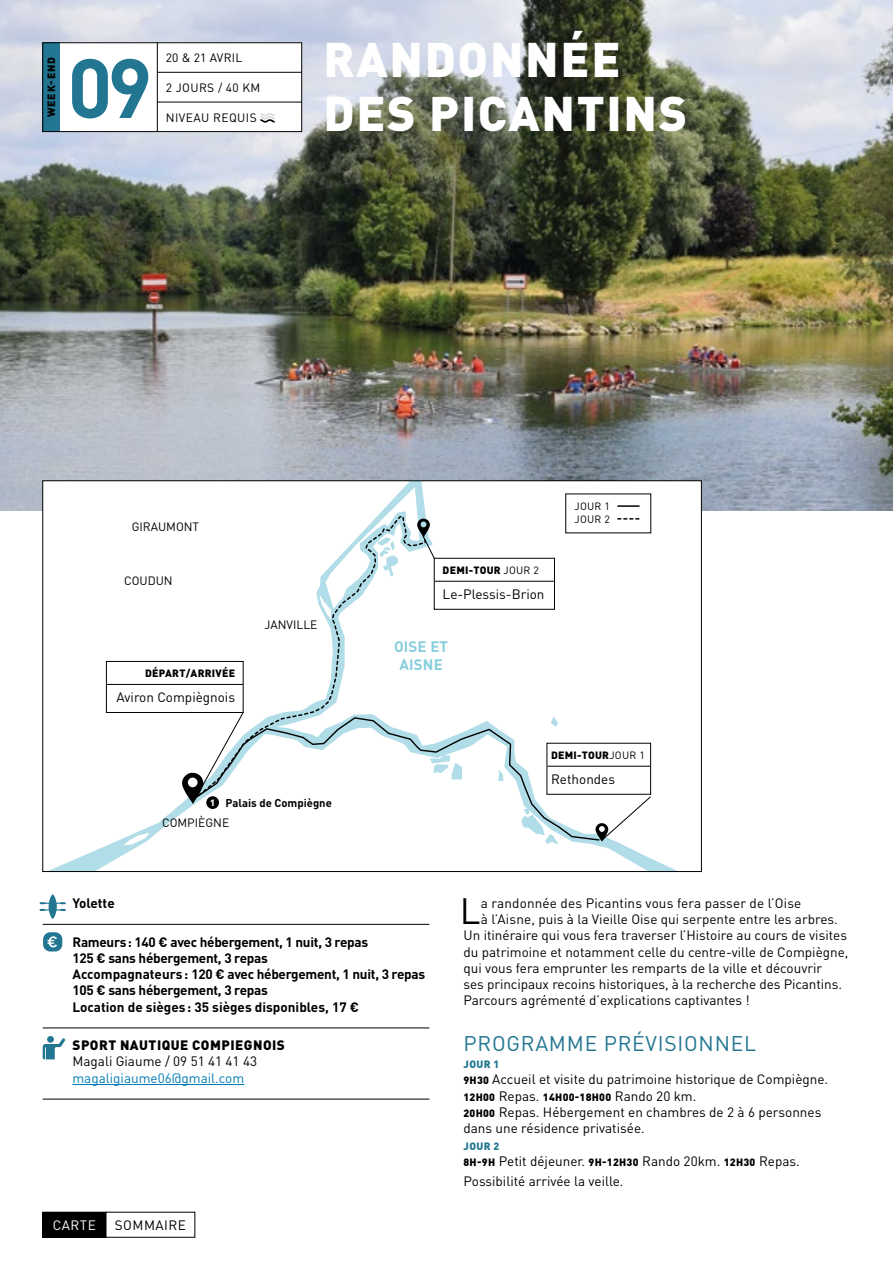
<style>
.page{position:relative;width:893px;height:1263px;background:#fff}
.page>*{position:absolute;margin:0;border:0;box-sizing:border-box;transform-origin:0 0}
.t1{font:700 82.5px "DINOT";color:#227691}
.t2{font:900 48px/54px "DINOT";letter-spacing:.035em;color:#fff}
.t3{font:36.3px "DINOT";color:#000}
.t4{font:21px "DINOT";letter-spacing:.035em;color:#227691}
.t5{font:700 15px/18px "DINOT";letter-spacing:.01em;color:#87cedc;text-align:center}
.t6{font:13.5px/16.2px "DINOT";color:#000}
.t7{font:700 13.5px/16.2px "DINOT";letter-spacing:-.02em;color:#000}
.t8{font:900 13.5px "DINOT";letter-spacing:.035em;color:#000}
.t9{font:13.5px "DINOT";color:#007cb7}
.t10{font:13.5px "DINOT";letter-spacing:.035em;color:#000}
.t11{font:700 13.5px "DINOT";color:#000}
.t12{font:13.5px "DINOT";letter-spacing:.035em;color:#fff}
.t13{font:12px "DINOT";color:#000}
.t14{font:12px "DINOT";letter-spacing:.035em;color:#000}
.t15{font:700 11.25px "DINOT";color:#000}
.t16{font:900 10.5px "DINOT";letter-spacing:.025em;color:#000}
.t17{font:10.5px/12.6px "DINOT";letter-spacing:.025em;color:#000}
.t18{font:900 10.5px "DINOT";letter-spacing:.035em;color:#227691}
.t19{font:900 9px "DINOT";color:#fff}
.s1{font-weight:400}
.s2{font-weight:900;font-size:10.5px}
.s3{font-weight:400;font-size:13.5px}
</style>
<div class="page">
<div style="left:43px;top:1212px;width:63px;height:25px;background:#000"></div>
<img style="left:0;top:0;width:893px;height:510px">
<svg style="left:45px;top:482px;width:655px;height:388px"></svg>
<svg style="left:123px;top:833px;width:27px;height:12px"></svg>
<svg style="left:521px;top:841px;width:38px;height:6px"></svg>
<svg style="left:192px;top:515px;width:235px;height:201px"></svg>
<svg style="left:192px;top:716px;width:408px;height:125px"></svg>
<div style="left:566px;top:494px;width:85px;height:39px;background:#fff"></div>
<hr style="left:618px;top:505px;width:21px;height:2px;background:#000">
<svg style="left:618px;top:518px;width:22px;height:2px"></svg>
<div style="left:106px;top:661px;width:137px;height:51px;background:#fff"></div>
<div style="left:106px;top:661px;width:137px;height:52px;border:1px solid #000"></div>
<hr style="left:106px;top:684px;width:137px;height:1px;background:#000">
<svg style="left:181px;top:712px;width:63px;height:92px"></svg>
<div style="left:434px;top:558px;width:120px;height:51px;background:#fff"></div>
<hr style="left:435px;top:581px;width:119px;height:1px;background:#000">
<div style="left:547px;top:743px;width:104px;height:51px;background:#fff"></div>
<hr style="left:547px;top:766px;width:104px;height:1px;background:#000">
<svg style="left:595px;top:796px;width:56px;height:45px"></svg>
<div style="left:206px;top:796px;width:13px;height:13px;background:#000;border-radius:50%"></div>
<svg style="left:417px;top:518px;width:18px;height:41px"></svg>
<hr style="left:43px;top:924px;width:386px;height:1px;background:#000">
<hr style="left:43px;top:1028px;width:386px;height:1px;background:#000">
<hr style="left:72px;top:1084px;width:172px;height:1px;background:#007cb7">
<hr style="left:43px;top:1099px;width:386px;height:1px;background:#000">
<svg style="left:40px;top:894px;width:26px;height:25px"></svg>
<svg style="left:43px;top:932px;width:19px;height:19px"></svg>
<svg style="left:43px;top:1036px;width:22px;height:23px"></svg>
<div style="left:43px;top:43px;width:259px;height:89px;background:#fff"></div>
<div style="left:43px;top:43px;width:17px;height:89px;background:#227691"></div>
<hr style="left:157px;top:43px;width:1px;height:89px;background:#000">
<hr style="left:157px;top:72px;width:145px;height:1px;background:#000">
<hr style="left:157px;top:102px;width:145px;height:1px;background:#000">
<svg style="left:260px;top:113px;width:15px;height:10px"></svg>
<div style="left:43px;top:43px;width:259px;height:89px;border:1px solid #000"></div>
<p class="t16" style="left:44px;top:117px;width:62px;rotate:-90deg">WEEK-END</p>
<h1 class="t1" style="left:68px;top:32px;width:86px">09</h1>
<p class="t13" style="left:166px;top:49px;width:78px">20 &amp; 21 AVRIL</p>
<p class="t14" style="left:166px;top:79px;width:96px">2 JOURS / 40 KM</p>
<p class="t14" style="left:166px;top:109px;width:92px">NIVEAU REQUIS</p>
<h2 class="t2" style="left:323px;top:31px;width:365px">RANDONNÉE<br>DES PICANTINS</h2>
<p class="t13" style="left:132px;top:519px;width:69px">GIRAUMONT</p>
<p class="t13" style="left:124px;top:572px;width:50px">COUDUN</p>
<p class="t16" style="left:145px;top:666px;width:92px">DÉPART/ARRIVÉE</p>
<p class="t6" style="left:117px;top:689px;width:120px">Aviron Compiègnois</p>
<p class="t13" style="left:265px;top:616px;width:54px">JANVILLE</p>
<p class="t16" style="left:443px;top:563px;width:98px">DEMI-TOUR <span class="s1">JOUR 2</span></p>
<p class="t6" style="left:443px;top:585px;width:103px">Le-Plessis-Brion</p>
<p class="t5" style="left:394px;top:637px;width:56px">OISE ET<br>AISNE</p>
<p class="t17" style="left:574px;top:499px;width:37px">JOUR 1<br>JOUR 2</p>
<p class="t16" style="left:551px;top:748px;width:95px">DEMI-TOUR<span class="s1">JOUR 1</span></p>
<p class="t6" style="left:551px;top:770px;width:66px">Rethondes</p>
<p class="t19" style="left:210px;top:796px;width:7px">1</p>
<p class="t15" style="left:225px;top:795px;width:108px">Palais de Compiègne</p>
<p class="t13" style="left:162px;top:814px;width:69px">COMPIÈGNE</p>
<p class="t11" style="left:72px;top:894px;width:44px">Yolette</p>
<p class="t7" style="left:72px;top:933px;width:354px">Rameurs: 140 € avec hébergement, 1 nuit, 3 repas<br>125 € sans hébergement, 3 repas<br>Accompagnateurs: 120 € avec hébergement, 1 nuit, 3 repas 105 € sans hébergement, 3 repas<br>Location de sièges: 35 sièges disponibles, 17 €</p>
<p class="t8" style="left:73px;top:1036px;width:214px">SPORT NAUTIQUE COMPIEGNOIS</p>
<p class="t6" style="left:72px;top:1053px;width:186px">Magali Giaume / 09 51 41 41 43</p>
<p class="t9" style="left:72px;top:1068px;width:173px">magaligiaume06@gmail.com</p>
<p class="t12" style="left:53px;top:1216px;width:44px">CARTE</p>
<p class="t10" style="left:115px;top:1216px;width:73px">SOMMAIRE</p>
<h3 class="t3" style="left:460px;top:886px;width:22px">L</h3>
<p class="t6" style="left:481px;top:894px;width:322px">a randonnée des Picantins vous fera passer de l’Oise</p>
<p class="t6" style="left:481px;top:910px;width:358px">à l’Aisne, puis à la Vieille Oise qui serpente entre les arbres.</p>
<p class="t6" style="left:463px;top:927px;width:385px">Un itinéraire qui vous fera traverser l’Histoire au cours de visites</p>
<p class="t6" style="left:463px;top:943px;width:386px">du patrimoine et notamment celle du centre-ville de Compiègne,</p>
<p class="t6" style="left:463px;top:959px;width:360px">qui vous fera emprunter les remparts de la ville et découvrir</p>
<p class="t6" style="left:463px;top:975px;width:380px">ses principaux recoins historiques, à la recherche des Picantins.</p>
<p class="t6" style="left:463px;top:991px;width:288px">Parcours agrémenté d’explications captivantes !</p>
<h3 class="t4" style="left:464px;top:1029px;width:294px">PROGRAMME PRÉVISIONNEL</h3>
<p class="t18" style="left:464px;top:1057px;width:37px">JOUR 1</p>
<p class="t6" style="left:463px;top:1071px;width:366px"><span class="s2">9H30</span> Accueil et visite du patrimoine historique de Compiègne.</p>
<p class="t16" style="left:463px;top:1089px;width:234px">12H00 <span class="s3">Repas.</span> 14H00-18H00 <span class="s3">Rando 20 km.</span></p>
<p class="t6" style="left:463px;top:1103px;width:359px"><span class="s2">20H00</span> Repas. Hébergement en chambres de 2 à 6 personnes dans une résidence privatisée.</p>
<p class="t18" style="left:464px;top:1139px;width:37px">JOUR 2</p>
<p class="t6" style="left:463px;top:1150px;width:338px;line-height:20.4px"><span class="s2">8H-9H</span> Petit déjeuner. <span class="s2">9H-12H30</span> Rando 20km. <span class="s2">12H30</span> Repas.<br>Possibilité arrivée la veille.</p>
</div>
